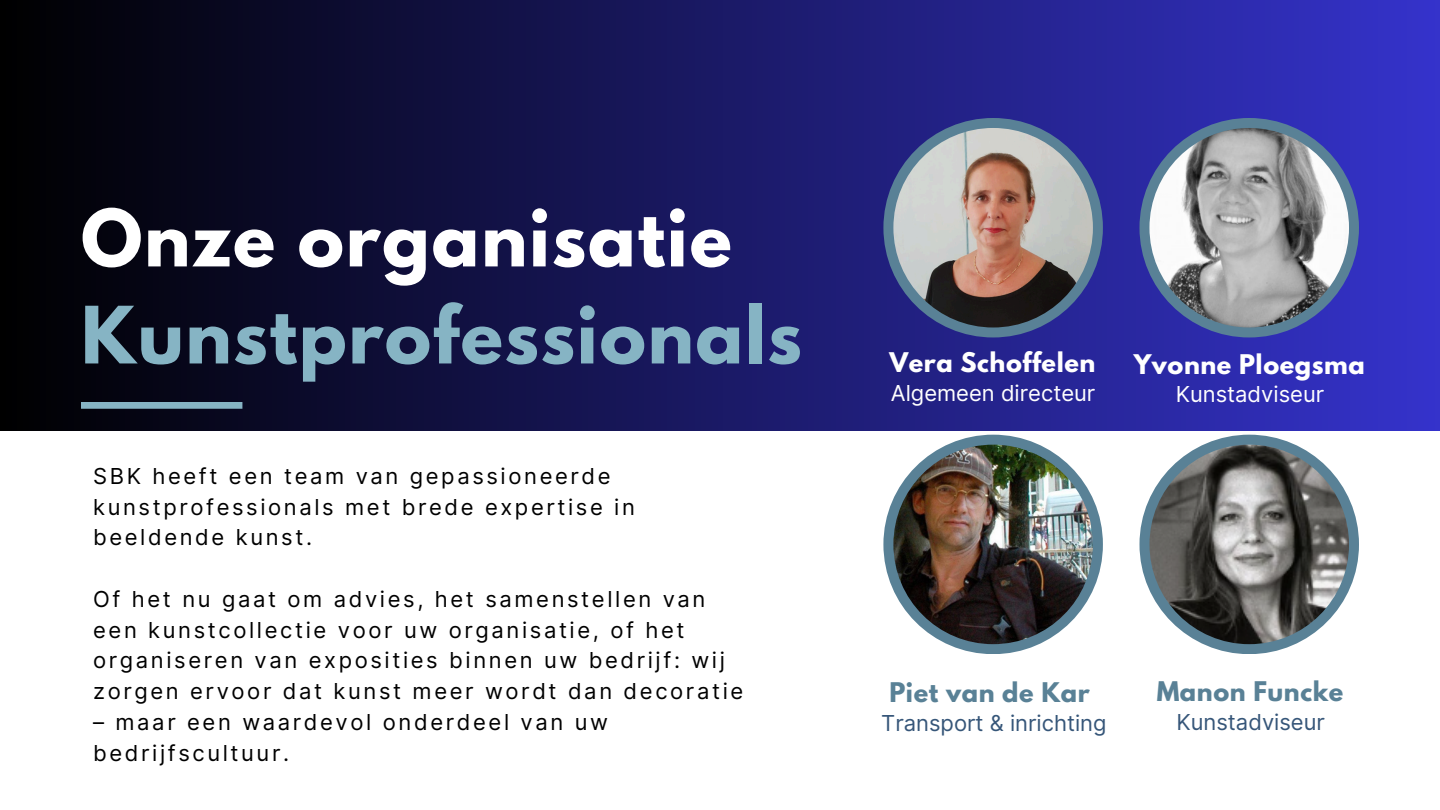
<style>
.page{position:relative;width:1440px;height:810px;background:#fff}
.page>*{position:absolute;margin:0;border:0;box-sizing:border-box;transform-origin:0 0}
.t1{font:700 70px "League Spartan";letter-spacing:.025em;color:#86b4c4}
.t2{font:700 70px "League Spartan";letter-spacing:.025em;color:#fff}
.t3{font:700 24px "League Spartan";letter-spacing:.025em;color:#fff}
.t4{font:700 24px "League Spartan";letter-spacing:.025em;color:#598196}
.t5{font:22px/30.8px "Inter";letter-spacing:.12em;color:#000}
.t6{font:22px "Inter";color:#365679}
.t7{font:22px "Inter";color:#fff}
</style>
<div class="page">
<div style="left:0;top:0;width:1439px;height:431px;background:linear-gradient(to right,#000,#3533cc)"></div>
<div style="left:883px;top:118px;width:220px;height:219px;background:#598196;border-radius:50%"></div>
<div style="left:1139px;top:118px;width:220px;height:219px;background:#598196;border-radius:50%"></div>
<div style="left:1139px;top:435px;width:220px;height:219px;background:#598196;border-radius:50%"></div>
<div style="left:883px;top:435px;width:220px;height:219px;background:#598196;border-radius:50%"></div>
<img style="left:893px;top:128px;width:200px;height:200px;border-radius:50%">
<img style="left:1149px;top:128px;width:200px;height:200px;border-radius:50%">
<img style="left:893px;top:445px;width:200px;height:199px;border-radius:50%">
<img style="left:1149px;top:445px;width:200px;height:199px;border-radius:50%">
<div style="left:81px;top:402px;width:161px;height:7px;background:#86b4c4"></div>
<p class="t2" style="left:81px;top:203px;width:652px">Onze organisatie</p>
<h2 class="t1" style="left:81px;top:300px;width:722px">Kunstprofessionals</h2>
<h2 class="t5" style="left:93px;top:460px;width:543px">SBK heeft een team van gepassioneerde kunstprofessionals met brede expertise in beeldende kunst.</h2>
<p class="t5" style="left:93px;top:583px;width:652px">Of het nu gaat om advies, het samenstellen van een kunstcollectie voor uw organisatie, of het organiseren van exposities binnen uw bedrijf: wij zorgen ervoor dat kunst meer wordt dan decoratie</p>
<p class="t5" style="left:93px;top:706px;width:516px">– maar een waardevol onderdeel van uw bedrijfscultuur.</p>
<p class="t3" style="left:890px;top:351px;width:207px">Vera Schoffelen</p>
<p class="t7" style="left:891px;top:380px;width:206px">Algemeen directeur</p>
<p class="t3" style="left:1134px;top:352px;width:233px">Yvonne Ploegsma</p>
<p class="t7" style="left:1176px;top:381px;width:150px">Kunstadviseur</p>
<h2 class="t4" style="left:889px;top:681px;width:202px">Piet van de Kar</h2>
<p class="t6" style="left:881px;top:710px;width:227px">Transport &amp; inrichting</p>
<p class="t4" style="left:1157px;top:679px;width:188px">Manon Funcke</p>
<h2 class="t6" style="left:1176px;top:709px;width:150px">Kunstadviseur</h2>
</div>
